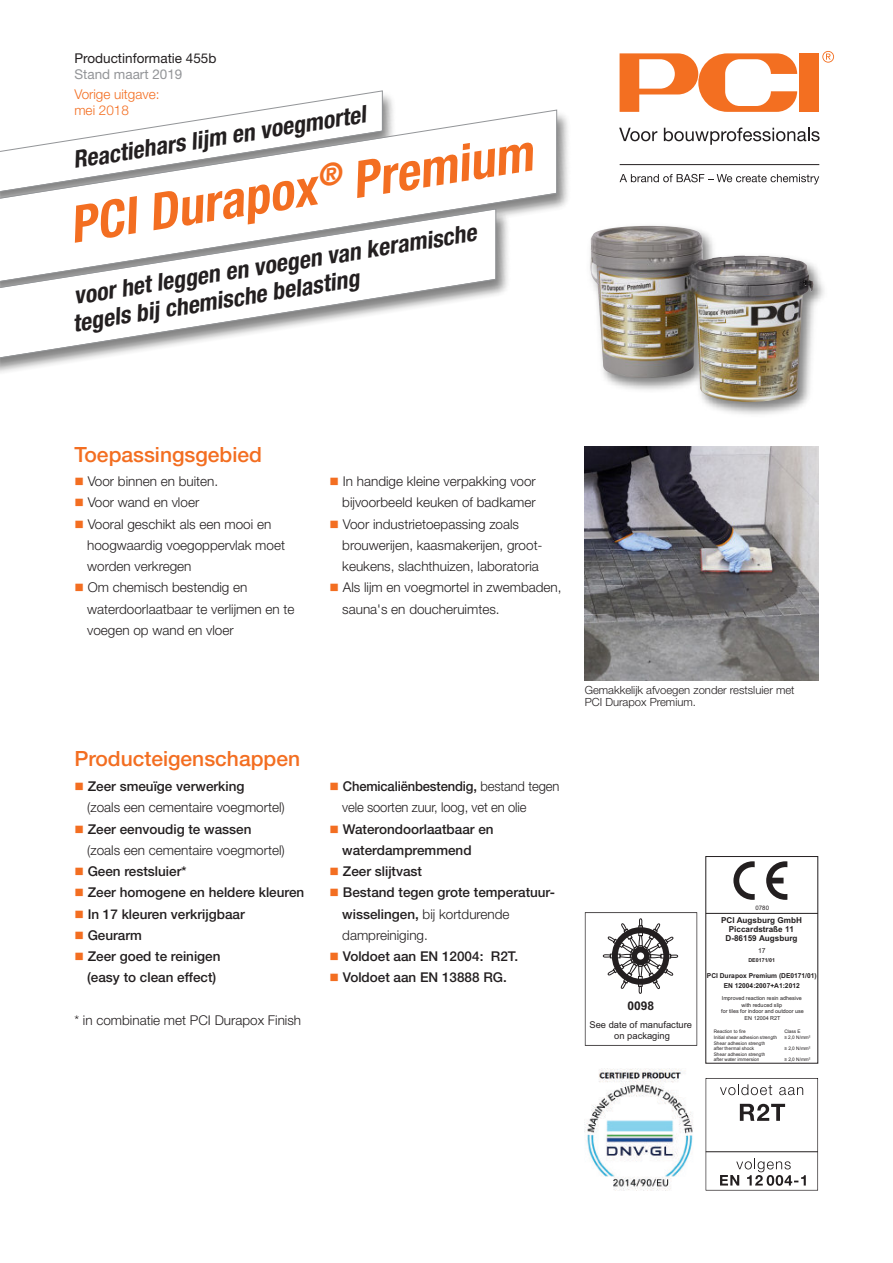
<style>
.page{position:relative;width:893px;height:1263px;background:#fff}
.page>*{position:absolute;margin:0;border:0;box-sizing:border-box;transform-origin:0 0}
.t1{font:italic 700 condensed 51px "Helvetica Neue LT Pro";color:#f36e21}
.t2{font:italic 700 condensed 24px/27px "Helvetica Neue LT Pro";color:#231f20}
.t3{font:500 21px "Helvetica Neue LT Pro";color:#f36e21}
.t4{font:300 13.5px/21.3px "Helvetica Neue LT Pro";color:#231f20}
.t5{font:500 13.5px/21.3px "Helvetica Neue LT Pro";color:#231f20}
.t6{font:300 13.5px/21.3px "Helvetica Neue LT Pro";color:#231f20;scale:.96 1}
.t7{font:300 13.5px/16.2px "Helvetica Neue LT Pro";color:#f36e21}
.t8{font:13.5px "Helvetica Neue LT Pro";color:#231f20}
.t9{font:13.5px "Helvetica Neue LT Pro";color:#939598}
.t10{font:700 12px "Arial";color:#231f20}
.t11{font:300 11.25px/12px "Helvetica Neue LT Pro";color:#231f20}
.t12{font:9.45px/11.2px "Arial";color:#231f20;text-align:center}
.t13{font:700 8.1px/8.9px "Arial";color:#231f20;text-align:center}
.t14{font:700 6.75px/9.4px "Arial";color:#231f20;text-align:center}
.t15{font:6.75px "Arial";color:#231f20}
.t16{font:6.15px "Arial";color:#231f20}
.t17{font:5.4px/6.4px "Arial";color:#231f20;text-align:center}
.t18{font:700 5.4px "Arial";color:#231f20}
.t19{font:4.8px/4.8px "Arial";color:#231f20}
.s1{color:#f36e21}
.s2{font-weight:500}
.s3{font-weight:300}
</style>
<div class="page">
<div style="left:799px;top:53px;width:20px;height:59px;background:#f36f21"></div>
<svg style="left:620px;top:53px;width:177px;height:59px"></svg>
<svg style="left:822px;top:51px;width:12px;height:12px"></svg>
<hr style="left:620px;top:164px;width:199px;height:1px;background:#231f20">
<svg style="left:620px;top:174px;width:199px;height:10px"></svg>
<svg style="left:619px;top:128px;width:38px;height:13px"></svg>
<svg style="left:664px;top:128px;width:156px;height:17px"></svg>
<img style="left:265px;top:101px;width:303px;height:107px">
<svg style="left:1px;top:109px;width:556px;height:104px"></svg>
<img style="left:590px;top:225px;width:234px;height:189px">
<img style="left:590px;top:227px;width:38px;height:40px">
<img style="left:1px;top:201px;width:526px;height:172px">
<svg style="left:1px;top:208px;width:496px;height:153px"></svg>
<div style="left:585px;top:912px;width:112px;height:134px;border:1px solid #231f20"></div>
<svg style="left:603px;top:918px;width:75px;height:76px"></svg>
<img style="left:585px;top:1068px;width:108px;height:122px">
<hr style="left:706px;top:913px;width:112px;height:1px;background:#231f20">
<svg style="left:733px;top:861px;width:22px;height:39px"></svg>
<svg style="left:766px;top:861px;width:21px;height:39px"></svg>
<hr style="left:705px;top:1151px;width:113px;height:1px;background:#231f20">
<svg style="left:720px;top:1084px;width:52px;height:11px"></svg>
<svg style="left:779px;top:1087px;width:24px;height:8px"></svg>
<svg style="left:740px;top:1104px;width:45px;height:17px"></svg>
<svg style="left:720px;top:1158px;width:86px;height:28px"></svg>
<img style="left:585px;top:446px;width:233px;height:234px">
<p class="t8" style="left:74px;top:53px;width:144px">Productinformatie 455b</p>
<p class="t9" style="left:74px;top:69px;width:110px">Stand maart 2019</p>
<p class="t7" style="left:74px;top:87px;width:87px">Vorige uitgave: mei 2018</p>
<h2 class="t2" style="left:71px;top:149px;width:298px;rotate:-9deg">Reactiehars lijm en voegmortel</h2>
<h1 class="t1" style="left:67px;top:207px;width:469px;rotate:-9deg">PCI Durapox<sup>®</sup> Premium</h1>
<h2 class="t2" style="left:67px;top:285px;width:414px;rotate:-9deg">voor het leggen en voegen van keramische tegels bij chemische belasting</h2>
<h3 class="t3" style="left:74px;top:446px;width:189px">Toepassingsgebied</h3>
<p class="t4" style="left:74px;top:472px;width:145px"><span class="s1">■</span> Voor binnen en buiten.</p>
<p class="t4" style="left:74px;top:493px;width:126px"><span class="s1">■</span> Voor wand en vloer</p>
<p class="t4" style="left:87px;top:514px;width:199px;text-indent:-13px"><span class="s1">■</span> Vooral geschikt als een mooi en hoogwaardig voegoppervlak moet worden verkregen</p>
<p class="t4" style="left:87px;top:578px;width:209px;text-indent:-13px"><span class="s1">■</span> Om chemisch bestendig en waterdoorlaatbaar te verlijmen en te voegen op wand en vloer</p>
<h3 class="t3" style="left:74px;top:751px;width:227px">Producteigenschappen</h3>
<p class="t4" style="left:87px;top:777px;width:199px;text-indent:-13px"><span class="s1">■</span> <span class="s2">Zeer smeuïge verwerking<br></span>(zoals een cementaire voegmortel)</p>
<p class="t4" style="left:87px;top:819px;width:199px;text-indent:-13px"><span class="s1">■</span> <span class="s2">Zeer eenvoudig te wassen </span>(zoals een cementaire voegmortel)</p>
<p class="t5" style="left:74px;top:862px;width:114px"><span class="s1">■</span> Geen restsluier*</p>
<p class="t5" style="left:74px;top:883px;width:231px"><span class="s1">■</span> Zeer homogene en heldere kleuren</p>
<p class="t5" style="left:74px;top:904px;width:172px"><span class="s1">■</span> In 17 kleuren verkrijgbaar</p>
<p class="t5" style="left:74px;top:926px;width:69px"><span class="s1">■</span> Geurarm</p>
<p class="t5" style="left:87px;top:947px;width:135px;text-indent:-13px"><span class="s1">■</span> Zeer goed te reinigen (easy to clean effect)</p>
<p class="t4" style="left:74px;top:1011px;width:228px">* in combinatie met PCI Durapox Finish</p>
<p class="t4" style="left:330px;top:472px;width:208px;text-align:right"><span class="s1">■</span> In handige kleine verpakking voor bijvoorbeeld keuken of badkamer</p>
<p class="t4" style="left:342px;top:514px;width:202px;text-indent:-13px"><span class="s1">■</span> Voor industrietoepassing zoals brouwerijen, kaasmakerijen, groot&shy;keukens, slachthuizen, laboratoria</p>
<p class="t4" style="left:342px;top:578px;width:221px;text-indent:-13px"><span class="s1">■</span> Als lijm en voegmortel in zwembaden, sauna's en doucheruimtes.</p>
<p class="t11" style="left:585px;top:685px;width:211px">Gemakkelijk afvoegen zonder restsluier met<br>PCI Durapox Premium.</p>
<p class="t6" style="left:342px;top:777px;width:228px;text-indent:-13px"><span class="s1">■</span> <span class="s2">Chemicaliënbestendig,</span> bestand tegen vele soorten zuur, loog, vet en olie</p>
<p class="t5" style="left:342px;top:819px;width:153px;text-indent:-13px"><span class="s1">■</span> Waterondoorlaatbaar en waterdampremmend</p>
<p class="t5" style="left:330px;top:862px;width:94px"><span class="s1">■</span> Zeer slijtvast</p>
<p class="t5" style="left:342px;top:883px;width:214px;text-indent:-13px"><span class="s1">■</span> Bestand tegen grote temperatuur&shy;wisselingen, <span class="s3">bij kortdurende dampreiniging.</span></p>
<p class="t5" style="left:330px;top:947px;width:190px"><span class="s1">■</span> Voldoet aan EN 12004: R2T.</p>
<p class="t5" style="left:330px;top:968px;width:179px"><span class="s1">■</span> Voldoet aan EN 13888 RG.</p>
<p class="t10" style="left:627px;top:998px;width:28px">0098</p>
<p class="t12" style="left:589px;top:1019px;width:104px">See date of manufacture on packaging</p>
<p class="t16" style="left:755px;top:903px;width:15px">0780</p>
<p class="t13" style="left:721px;top:916px;width:82px">PCI Augsburg GmbH<br>Piccardstraße 11<br>D-86159 Augsburg</p>
<p class="t15" style="left:758px;top:946px;width:9px">17</p>
<p class="t18" style="left:748px;top:956px;width:28px">DE0171/01</p>
<p class="t14" style="left:707px;top:971px;width:111px">PCI Durapox Premium (DE0171/01)<br>EN 12004:2007+A1:2012</p>
<p class="t17" style="left:721px;top:995px;width:84px">Improved reaction resin adhesive with reduced slip<br>for tiles for indoor and outdoor use<br>EN 12004 R2T</p>
<p class="t19" style="left:714px;top:1028px;width:33px">Reaction to fire</p>
<p class="t19" style="left:784px;top:1028px;width:18px">Class E</p>
<p class="t19" style="left:714px;top:1035px;width:65px">Initial shear adhesion strength</p>
<p class="t19" style="left:784px;top:1035px;width:28px">≥ 2,0 N/mm²</p>
<p class="t19" style="left:714px;top:1041px;width:53px">Shear adhesion strength after thermal shock</p>
<p class="t19" style="left:784px;top:1045px;width:28px">≥ 2,0 N/mm²</p>
<p class="t19" style="left:714px;top:1051px;width:53px">Shear adhesion strength after water immersion</p>
<p class="t19" style="left:784px;top:1056px;width:28px">≥ 2,0 N/mm²</p>
</div>
